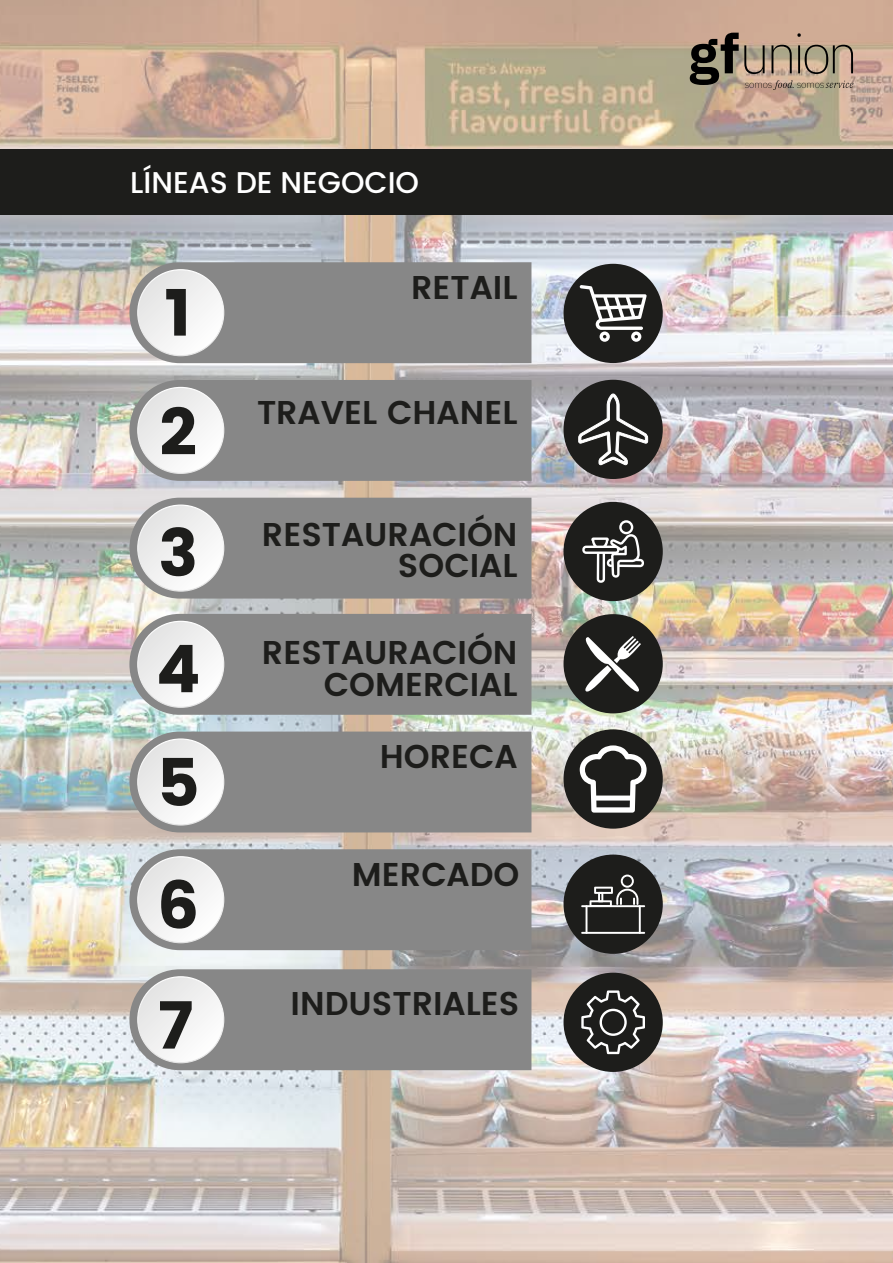
<style>
.page{position:relative;width:893px;height:1263px;background:#fff}
.page>*{position:absolute;margin:0;border:0;box-sizing:border-box;transform-origin:0 0}
.t1{font:65.7px/117.6px "Poppins";color:#1d1d1b}
.t2{font:600 32.85px/31.5px "Poppins";color:#1d1d1b;text-align:right}
.t3{font:500 30px "Poppins";color:#fff}
</style>
<div class="page">
<img style="left:0;top:0;width:893px;height:1263px">
<div style="left:0;top:150px;width:893px;height:65px;background:#1d1d1b"></div>
<svg style="left:129px;top:262px;width:402px;height:101px;background:#999898"></svg>
<svg style="left:129px;top:380px;width:402px;height:101px;background:#989898"></svg>
<svg style="left:129px;top:498px;width:402px;height:100px;background:#999998"></svg>
<svg style="left:129px;top:614px;width:402px;height:101px;background:#999"></svg>
<svg style="left:129px;top:731px;width:402px;height:101px;background:#989898"></svg>
<svg style="left:129px;top:849px;width:402px;height:101px;background:#999"></svg>
<svg style="left:129px;top:969px;width:402px;height:101px;background:#999"></svg>
<div style="left:563px;top:380px;width:100px;height:99px;background:#1d1d1b;border-radius:50%"></div>
<svg style="left:578px;top:393px;width:70px;height:79px"></svg>
<div style="left:563px;top:502px;width:100px;height:99px;background:#1d1d1b;border-radius:50%"></div>
<svg style="left:582px;top:520px;width:62px;height:63px"></svg>
<div style="left:563px;top:264px;width:100px;height:99px;background:#1d1d1b;border-radius:50%"></div>
<svg style="left:580px;top:285px;width:67px;height:57px"></svg>
<div style="left:563px;top:614px;width:100px;height:99px;background:#1d1d1b;border-radius:50%"></div>
<svg style="left:585px;top:636px;width:56px;height:56px"></svg>
<div style="left:563px;top:729px;width:100px;height:100px;background:#1d1d1b;border-radius:50%"></div>
<svg style="left:580px;top:745px;width:67px;height:68px"></svg>
<div style="left:563px;top:854px;width:100px;height:100px;background:#1d1d1b;border-radius:50%"></div>
<svg style="left:586px;top:874px;width:52px;height:58px"></svg>
<hr style="left:581px;top:932px;width:64px;height:2px;background:#fff">
<hr style="left:639px;top:905px;width:2px;height:29px;background:#fff">
<hr style="left:581px;top:905px;width:64px;height:2px;background:#fff">
<div style="left:563px;top:973px;width:100px;height:99px;background:#1d1d1b;border-radius:50%"></div>
<svg style="left:581px;top:990px;width:64px;height:64px"></svg>
<svg style="left:690px;top:33px;width:163px;height:57px;background:#9a8874"></svg>
<p class="t3" style="left:130px;top:165px;width:290px">LÍNEAS DE NEGOCIO</p>
<h1 class="t1" style="left:156px;top:254px;width:46px">1<br>2<br>3<br>4<br>5</h1>
<h1 class="t1" style="left:157px;top:847px;width:43px">6</h1>
<h1 class="t1" style="left:157px;top:967px;width:38px">7</h1>
<p class="t2" style="left:411px;top:273px;width:108px">RETAIL</p>
<p class="t2" style="left:257px;top:398px;width:262px">TRAVEL CHANEL</p>
<p class="t2" style="left:262px;top:520px;width:257px">RESTAURACIÓN<br>SOCIAL</p>
<p class="t2" style="left:262px;top:638px;width:257px">RESTAURACIÓN<br>COMERCIAL</p>
<p class="t2" style="left:380px;top:742px;width:139px">HORECA</p>
<p class="t2" style="left:352px;top:860px;width:169px">MERCADO</p>
<p class="t2" style="left:291px;top:989px;width:230px">INDUSTRIALES</p>
</div>
